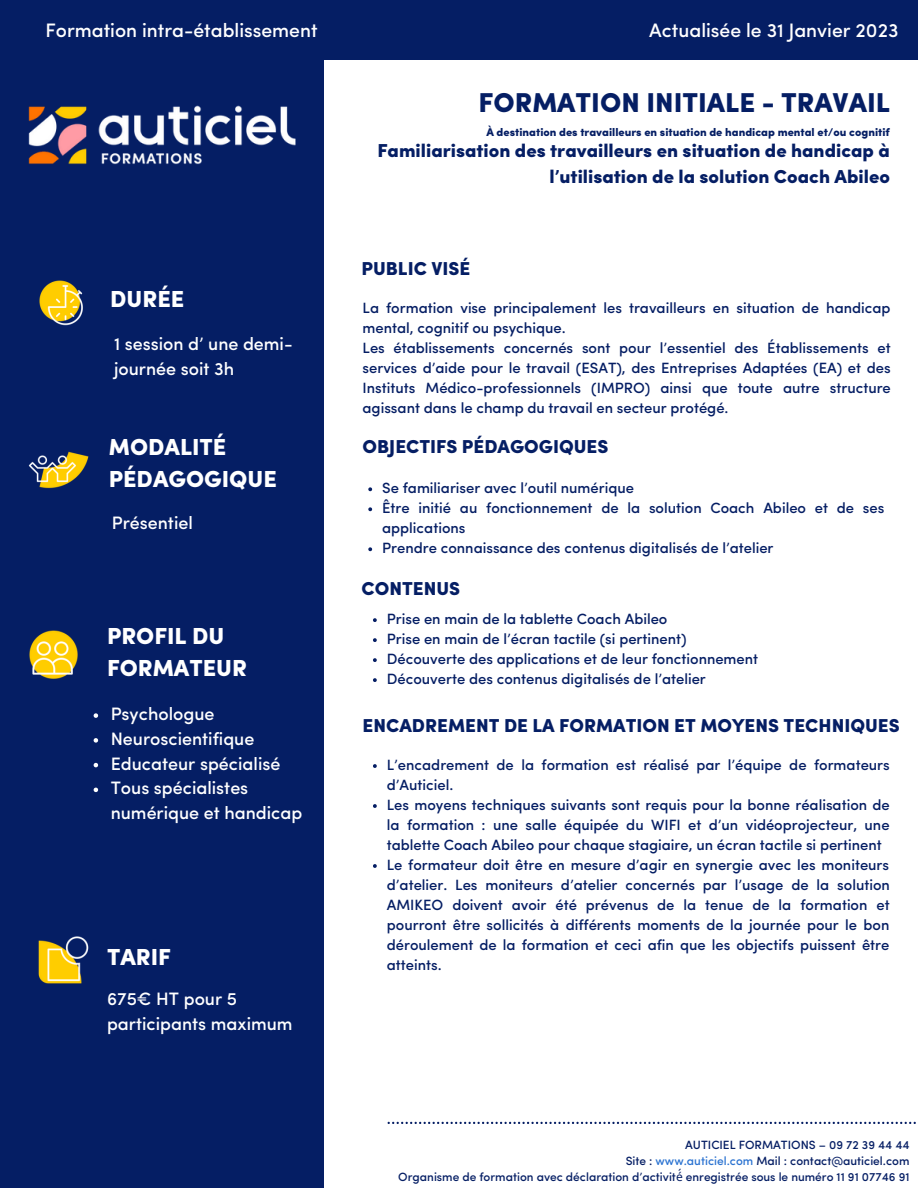
<style>
.page{position:relative;width:918px;height:1188px;background:#fff}
.page>*{position:absolute;margin:0;border:0;box-sizing:border-box;transform-origin:0 0}
.t1{font:900 27.3px "Sofia Pro";color:#051e64}
.t2{font:900 23.25px/31.5px "Sofia Pro";color:#fff}
.t3{font:500 19.5px "Sofia Pro";color:#fff}
.t4{font:900 18.75px/25.3px "Sofia Pro";color:#051e64;text-align:right}
.t5{font:500 18px/24.8px "Sofia Pro";color:#fff}
.t6{font:500 14.85px/20px "Sofia Pro";color:#051e64}
.t7{font:500 12px/16px "Sofia Pro";color:#051e64;text-align:right}
.t8{font:900 11.25px "Sofia Pro";color:#051e64}
.s1{color:#2b73d1}
.s2{font-family:"Noto Sans";font-weight:400}
</style>
<div class="page">
<div style="left:0;top:59px;width:324px;height:1129px;background:#051e64"></div>
<div style="left:0;top:0;width:918px;height:60px;background:#051e64"></div>
<svg style="left:388px;top:1122px;width:528px;height:2px"></svg>
<img style="left:39px;top:280px;width:44px;height:46px">
<img style="left:28px;top:451px;width:61px;height:38px">
<img style="left:29px;top:630px;width:49px;height:49px">
<img style="left:38px;top:936px;width:51px;height:48px">
<svg style="left:368px;top:487px;width:4px;height:4px"></svg>
<svg style="left:368px;top:507px;width:4px;height:4px"></svg>
<svg style="left:368px;top:547px;width:4px;height:4px"></svg>
<img style="left:28px;top:105px;width:268px;height:60px">
<svg style="left:94px;top:713px;width:4px;height:5px"></svg>
<svg style="left:94px;top:738px;width:4px;height:5px"></svg>
<svg style="left:94px;top:763px;width:4px;height:4px"></svg>
<svg style="left:94px;top:788px;width:4px;height:4px"></svg>
<svg style="left:373px;top:618px;width:4px;height:4px"></svg>
<svg style="left:373px;top:638px;width:4px;height:4px"></svg>
<svg style="left:373px;top:658px;width:4px;height:4px"></svg>
<svg style="left:373px;top:678px;width:4px;height:4px"></svg>
<svg style="left:373px;top:764px;width:4px;height:4px"></svg>
<svg style="left:373px;top:804px;width:4px;height:4px"></svg>
<svg style="left:373px;top:864px;width:4px;height:4px"></svg>
<h3 class="t3" style="left:46px;top:22px;width:274px">Formation intra-établissement</h3>
<h3 class="t3" style="left:649px;top:22px;width:251px">Actualisée le 31 Janvier 2023</h3>
<h2 class="t2" style="left:110px;top:285px;width:76px">DURÉE</h2>
<p class="t5" style="left:114px;top:333px;width:180px">1 session d’ une demi&shy;journée soit 3h</p>
<h2 class="t2" style="left:109px;top:434px;width:170px">MODALITÉ<br>PÉDAGOGIQUE</h2>
<p class="t5" style="left:112px;top:512px;width:83px">Présentiel</p>
<h2 class="t2" style="left:107px;top:622px;width:142px">PROFIL DU<br>FORMATEUR</h2>
<p class="t5" style="left:111px;top:703px;width:193px">Psychologue<br>Neuroscientifique<br>Educateur spécialisé<br>Tous spécialistes numérique et handicap</p>
<h2 class="t2" style="left:107px;top:943px;width:65px">TARIF</h2>
<p class="t5" style="left:107px;top:989px;width:187px">675€ HT pour 5 participants maximum</p>
<h1 class="t1" style="left:479px;top:92px;width:413px">FORMATION INITIALE - TRAVAIL</h1>
<p class="t8" style="left:486px;top:127px;width:405px">À destination des travailleurs en situation de handicap mental et/ou cognitif</p>
<p class="t4" style="left:377px;top:140px;width:514px">Familiarisation des travailleurs en situation de handicap à l’utilisation de la solution Coach Abileo</p>
<p class="t4" style="left:362px;top:258px;width:110px">PUBLIC VISÉ</p>
<p class="t6" style="left:363px;top:300px;width:530px">La formation vise principalement les travailleurs en situation de handicap mental, cognitif ou psychique.<br>Les établissements concernés sont pour l’essentiel des Établissements et services d’aide pour le travail (ESAT), des Entreprises Adaptées (EA) et des Instituts Médico-professionnels (IMPRO) ainsi que toute autre structure agissant dans le champ du travail en secteur protégé.</p>
<p class="t4" style="left:363px;top:436px;width:247px">OBJECTIFS PÉDAGOGIQUES</p>
<p class="t6" style="left:382px;top:479px;width:504px">Se familiariser avec l’outil numérique<br>Être initié au fonctionnement de la solution Coach Abileo et de ses applications<br>Prendre connaissance des contenus digitalisés de l’atelier</p>
<p class="t4" style="left:362px;top:578px;width:100px">CONTENUS</p>
<p class="t6" style="left:387px;top:610px;width:373px">Prise en main de la tablette Coach Abileo<br>Prise en main de l’écran tactile (si pertinent)<br>Découverte des applications et de leur fonctionnement Découverte des contenus digitalisés de l’atelier</p>
<p class="t4" style="left:363px;top:714px;width:539px">ENCADREMENT DE LA FORMATION ET MOYENS TECHNIQUES</p>
<p class="t6" style="left:387px;top:756px;width:505px">L’encadrement de la formation est réalisé par l’équipe de formateurs d’Auticiel.<br>Les moyens techniques suivants sont requis pour la bonne réalisation de la formation : une salle équipée du WIFI et d’un vidéoprojecteur, une tablette Coach Abileo pour chaque stagiaire, un écran tactile si pertinent Le formateur doit être en mesure d’agir en synergie avec les moniteurs d’atelier. Les moniteurs d’atelier concernés par l’usage de la solution AMIKEO doivent avoir été prévenus de la tenue de la formation et pourront être sollicités à différents moments de la journée pour le bon déroulement de la formation et ceci afin que les objectifs puissent être atteints.</p>
<p class="t7" style="left:398px;top:1138px;width:513px">AUTICIEL FORMATIONS – 09 72 39 44 44<br>Site : <span class="s1">www.auticiel.com</span> Mail : contact@auticiel.com<br>Organisme de formation avec déclaration d’activit<span class="s2">é́</span> enregistrée sous le numéro 11 91 07746 91</p>
</div>
